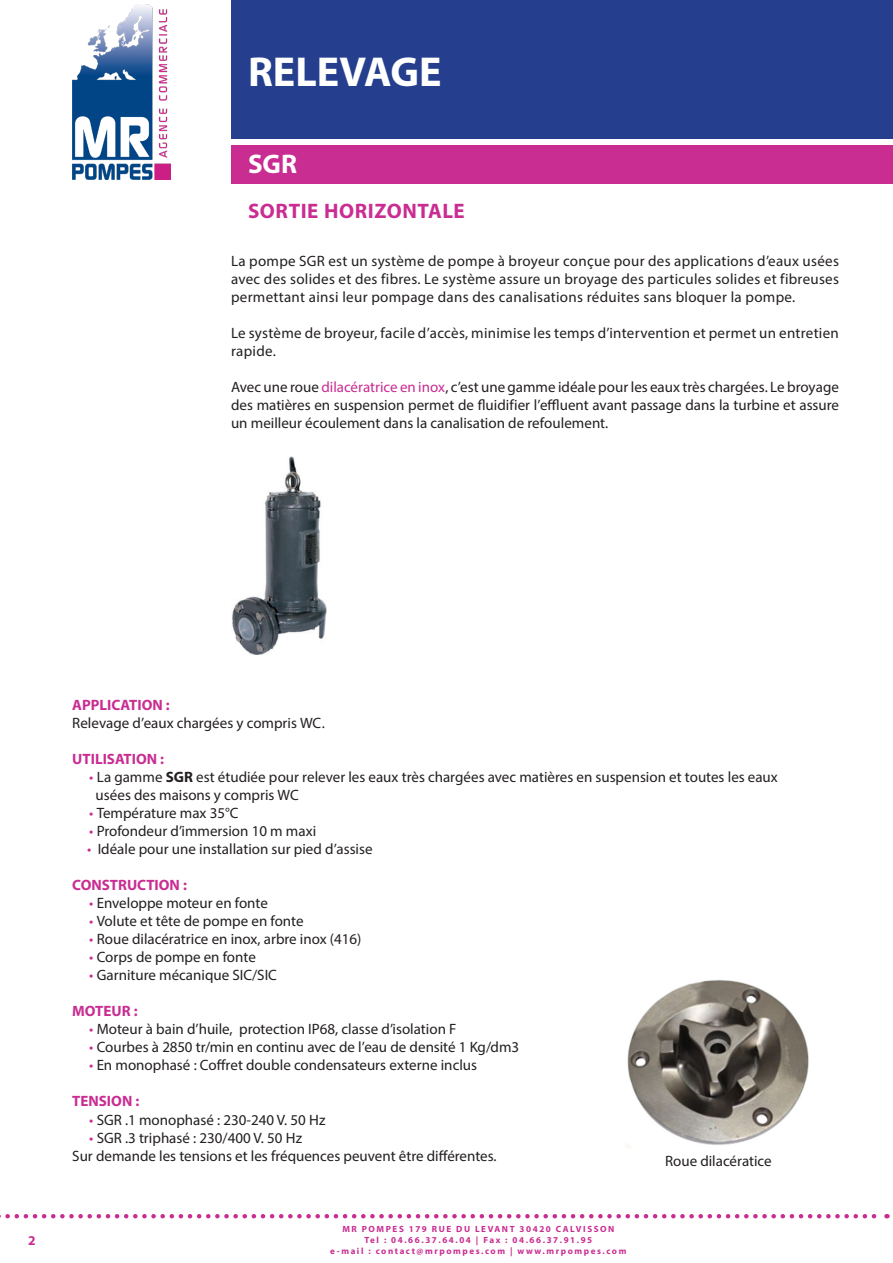
<style>
.page{position:relative;width:893px;height:1263px;background:#fff}
.page>*{position:absolute;margin:0;border:0;box-sizing:border-box;transform-origin:0 0}
.t1{font:700 42px "Myriad Pro";color:#fff}
.t2{font:700 27px "Myriad Pro";color:#fff}
.t3{font:700 21px "Myriad Pro";letter-spacing:.025em;color:#c92d92}
.paragraphe_produit{font:15px/18px "Myriad Pro";color:#231f20;text-align:justify}
.paragraphe_produit-2{font:15px/18px "Myriad Pro";letter-spacing:.02em;color:#231f20}
.t4{font:700 15px "Myriad Pro";color:#c92d92}
.t5{font:700 13.5px "Myriad Pro";color:#c92d92}
.t6{font:700 9px/10.8px "Myriad Pro";letter-spacing:.175em;color:#c92d92;text-align:center}
.s1{color:#c92d92}
.s2{font-weight:700}
</style>
<div class="page">
<div style="left:231px;top:0;width:662px;height:138px;background:#253f8e"></div>
<div style="left:231px;top:146px;width:662px;height:38px;background:#c92d92"></div>
<img style="left:72px;top:5px;width:98px;height:174px">
<svg style="left:0;top:1214px;width:887px;height:4px"></svg>
<img style="left:232px;top:457px;width:95px;height:198px">
<img style="left:625px;top:980px;width:184px;height:167px">
<h1 class="t1" style="left:248px;top:44px;width:195px">RELEVAGE</h1>
<h2 class="t2" style="left:248px;top:147px;width:51px">SGR</h2>
<h3 class="t3" style="left:248px;top:198px;width:218px">SORTIE HORIZONTALE</h3>
<p class="paragraphe_produit" style="left:231px;top:251px;width:609px">La pompe SGR est un système de pompe à broyeur conçue pour des applications d’eaux usées avec des solides et des fibres. Le système assure un broyage des particules solides et fibreuses permettant ainsi leur pompage dans des canalisations réduites sans bloquer la pompe.</p>
<p class="paragraphe_produit-2" style="left:231px;top:323px;width:609px">Le système de broyeur, facile d’accès, minimise les temps d’intervention et permet un entretien rapide.</p>
<p class="paragraphe_produit" style="left:231px;top:377px;width:609px">Avec une roue <span class="s1">dilacératrice en inox</span>, c’est une gamme idéale pour les eaux très chargées. Le broyage des matières en suspension permet de fluidifier l’effluent avant passage dans la turbine et assure un meilleur écoulement dans la canalisation de refoulement.</p>
<p class="t4" style="left:72px;top:696px;width:99px">APPLICATION :</p>
<p class="paragraphe_produit" style="left:72px;top:714px;width:254px">Relevage d’eaux chargées y compris WC.</p>
<p class="t4" style="left:72px;top:750px;width:93px">UTILISATION :</p>
<p class="paragraphe_produit" style="left:89px;top:768px;width:690px"><span class="s1">•</span> La gamme <span class="s2">SGR</span> est étudiée pour relever les eaux très chargées avec matières en suspension et toutes les eaux</p>
<p class="paragraphe_produit" style="left:96px;top:786px;width:205px">usées des maisons y compris WC</p>
<p class="paragraphe_produit" style="left:89px;top:804px;width:151px"><span class="s1">•</span> Température max 35°C</p>
<p class="paragraphe_produit" style="left:89px;top:822px;width:228px"><span class="s1">•</span> Profondeur d’immersion 10 m maxi</p>
<p class="paragraphe_produit" style="left:87px;top:840px;width:287px"><span class="s1">•</span> Idéale pour une installation sur pied d’assise</p>
<p class="t4" style="left:72px;top:876px;width:116px">CONSTRUCTION :</p>
<p class="paragraphe_produit" style="left:89px;top:894px;width:180px"><span class="s1">•</span> Enveloppe moteur en fonte</p>
<p class="paragraphe_produit" style="left:89px;top:912px;width:216px"><span class="s1">•</span> Volute et tête de pompe en fonte</p>
<p class="paragraphe_produit" style="left:89px;top:930px;width:274px"><span class="s1">•</span> Roue dilacératrice en inox, arbre inox (416)</p>
<p class="paragraphe_produit" style="left:89px;top:948px;width:168px"><span class="s1">•</span> Corps de pompe en fonte</p>
<p class="paragraphe_produit" style="left:89px;top:966px;width:189px"><span class="s1">•</span> Garniture mécanique SIC/SIC</p>
<p class="t4" style="left:72px;top:1002px;width:67px">MOTEUR :</p>
<p class="paragraphe_produit" style="left:89px;top:1020px;width:369px"><span class="s1">•</span> Moteur à bain d’huile, protection IP68, classe d’isolation F</p>
<p class="paragraphe_produit" style="left:89px;top:1038px;width:431px"><span class="s1">•</span> Courbes à 2850 tr/min en continu avec de l’eau de densité 1 Kg/dm3</p>
<p class="paragraphe_produit" style="left:89px;top:1056px;width:389px"><span class="s1">•</span> En monophasé : Coffret double condensateurs externe inclus</p>
<p class="t4" style="left:72px;top:1092px;width:68px">TENSION :</p>
<p class="paragraphe_produit" style="left:89px;top:1110px;width:238px"><span class="s1">•</span> SGR .1 monophasé : 230-240 V. 50 Hz</p>
<p class="paragraphe_produit" style="left:89px;top:1128px;width:214px"><span class="s1">•</span> SGR .3 triphasé : 230/400 V. 50 Hz</p>
<p class="paragraphe_produit" style="left:72px;top:1146px;width:426px">Sur demande les tensions et les fréquences peuvent être différentes.</p>
<p class="paragraphe_produit" style="left:665px;top:1152px;width:108px">Roue dilacératice</p>
<p class="t5" style="left:28px;top:1231px;width:9px">2</p>
<p class="t6" style="left:330px;top:1223px;width:298px">MR POMPES 179 RUE DU LEVANT 30420 CALVISSON<br>Tel : 04.66.37.64.04 | Fax : 04.66.37.91.95<br>e-mail : contact@mrpompes.com | www.mrpompes.com</p>
</div>
